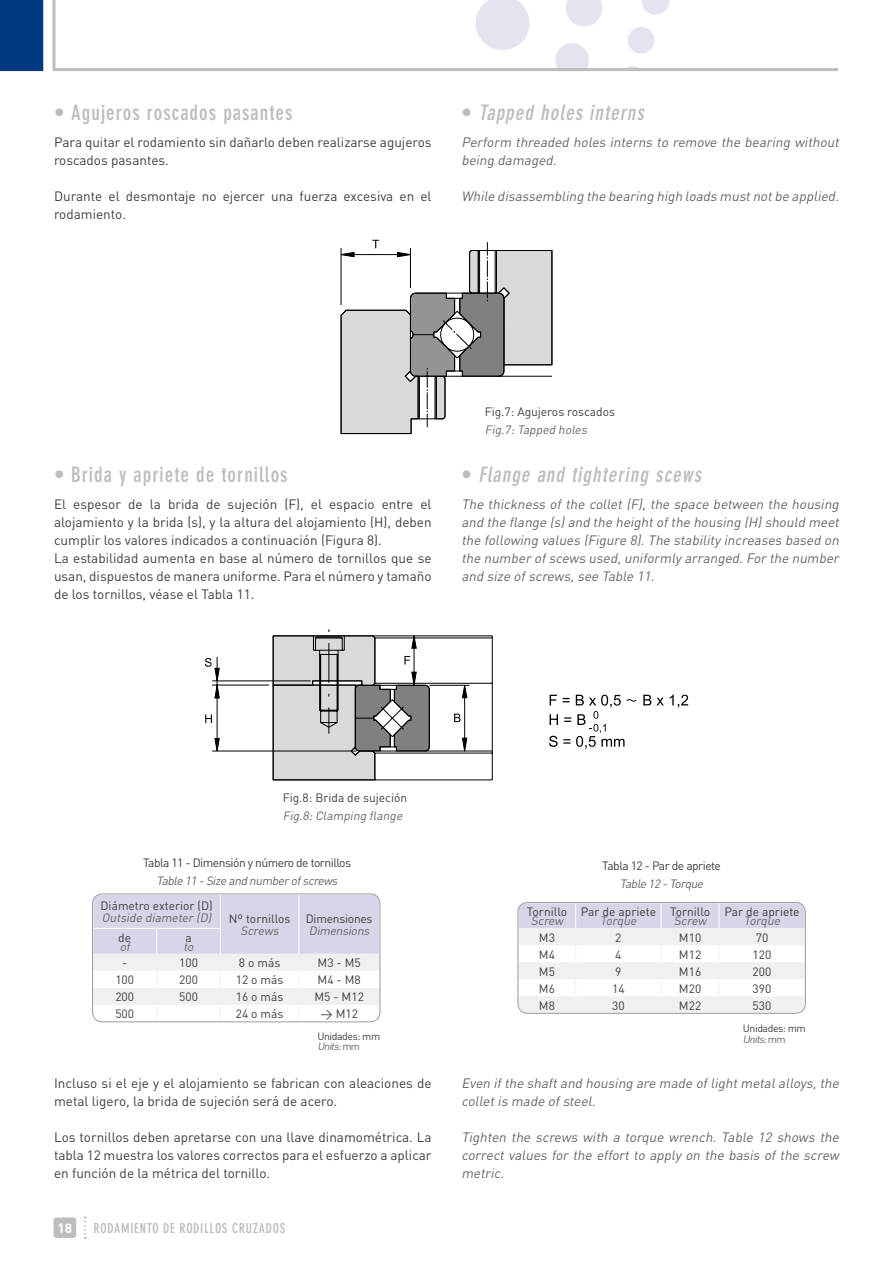
<style>
.page{position:relative;width:893px;height:1263px;background:#fff}
.page>*{position:absolute;margin:0;border:0;box-sizing:border-box;transform-origin:0 0}
.t1{font:700 condensed 21px "DIN Neuzeit Grotesk";letter-spacing:.05em;color:#bbbdbe}
.t2{font:italic 700 condensed 21px "DIN Neuzeit Grotesk";color:#bbbdbe}
.t3{font:13.5px/18px "DIN";color:#3e3d40}
.t4{font:italic 13.5px/18px "DIN";color:#646567}
.t5{font:700 condensed 13.5px "DIN Neuzeit Grotesk";letter-spacing:.05em;color:#bbbdbe}
.t6{font:700 13.5px "DIN";color:#fff}
.t7{font:12px "DIN";color:#3e3d40}
.t8{font:italic 12px "DIN";color:#646567}
.t9{font:12px "DIN";letter-spacing:-.04em;color:#3e3d40}
.t10{font:12px "DIN";letter-spacing:-.02em;color:#3e3d40}
.t11{font:10.5px/10.5px "DIN";letter-spacing:-.04em;color:#3e3d40}
.s1{font-style:normal}
.s2{font-style:normal;color:#3e3d40}
.s3{font-style:italic;color:#646567}
.s4{color:#646567}
</style>
<div class="page">
<svg style="left:54px;top:1217px;width:22px;height:21px"></svg>
<svg style="left:84px;top:1217px;width:2px;height:21px"></svg>
<svg style="left:52px;top:0;width:786px;height:71px"></svg>
<div style="left:0;top:0;width:43px;height:71px;background:#003882"></div>
<svg style="left:340px;top:240px;width:212px;height:194px"></svg>
<svg style="left:643px;top:695px;width:21px;height:10px"></svg>
<svg style="left:670px;top:695px;width:18px;height:12px"></svg>
<svg style="left:549px;top:695px;width:87px;height:54px"></svg>
<svg style="left:205px;top:629px;width:288px;height:151px"></svg>
<svg style="left:93px;top:894px;width:287px;height:128px"></svg>
<div style="left:92px;top:893px;width:288px;height:129px;border:1px solid #9c9e9f;border-radius:10px"></div>
<svg style="left:518px;top:903px;width:288px;height:110px"></svg>
<div style="left:518px;top:902px;width:288px;height:112px;border:1px solid #9c9e9f;border-radius:10px"></div>
<h1 class="t1" style="left:54px;top:100px;width:240px">• Agujeros roscados pasantes</h1>
<p class="t3" style="left:54px;top:133px;width:379px">Para quitar el rodamiento sin dañarlo deben realizarse agujeros roscados pasantes.</p>
<p class="t3" style="left:54px;top:187px;width:379px">Durante el desmontaje no ejercer una fuerza excesiva en el rodamiento.</p>
<h1 class="t2" style="left:461px;top:100px;width:188px"><span class="s1">•</span> Tapped holes interns</h1>
<p class="t4" style="left:461px;top:133px;width:382px">Perform threaded holes interns to remove the bearing without being damaged.</p>
<p class="t4" style="left:461px;top:187px;width:382px">While disassembling the bearing high loads mustnotbe applied.</p>
<h1 class="t1" style="left:54px;top:462px;width:235px">• Brida y apriete de tornillos</h1>
<p class="t3" style="left:54px;top:494px;width:379px">El espesor de la brida de sujeción (F), el espacio entre el alojamiento y la brida (s), y la altura del alojamiento (H), deben cumplir los valores indicados a continuación (Figura 8).<br>La estabilidad aumenta en base al número de tornillos que se usan, dispuestos de manera uniforme. Para el número y tamaño de los tornillos, véase el Tabla 11.</p>
<p class="t7" style="left:485px;top:404px;width:132px">Fig.7: Agujeros roscados</p>
<p class="t8" style="left:485px;top:422px;width:106px">Fig.7:Tapped holes</p>
<h1 class="t2" style="left:461px;top:462px;width:246px"><span class="s1">•</span> Flange and tightering scews</h1>
<p class="t4" style="left:461px;top:494px;width:382px;text-align:justify">The thickness of the collet (F), the space between the housing and the flange (s)and the heightofthe housing (H)should meet the following values (Figure 8).The stability increases based on the number ofscews used,uniformly arranged.For the number and size ofscrews,see Table 11.</p>
<p class="t7" style="left:283px;top:791px;width:126px">Fig.8: Brida de sujeción</p>
<p class="t8" style="left:283px;top:809px;width:124px">Fig.8:Clamping flange</p>
<p class="t9" style="left:143px;top:855px;width:210px">Tabla 11 - Dimensión y número de tornillos</p>
<p class="t8" style="left:157px;top:873px;width:185px">Table 11 -Size and numberofscrews</p>
<p class="t7" style="left:101px;top:898px;width:114px">Diámetro exterior (D)</p>
<p class="t8" style="left:102px;top:910px;width:190px">Outside diameter (D) <span class="s2">N º t o r n i l lo s</span></p>
<p class="t8" style="left:240px;top:923px;width:43px">Screws</p>
<p class="t7" style="left:118px;top:930px;width:14px">de</p>
<p class="t8" style="left:120px;top:939px;width:14px">of</p>
<p class="t7" style="left:185px;top:930px;width:8px">a</p>
<p class="t8" style="left:183px;top:939px;width:14px">to</p>
<p class="t10" style="left:306px;top:911px;width:68px">Dimensiones</p>
<p class="t8" style="left:309px;top:923px;width:65px">Dimensions</p>
<p class="t7" style="left:122px;top:955px;width:7px">-</p>
<p class="t7" style="left:179px;top:955px;width:20px">100</p>
<p class="t7" style="left:239px;top:955px;width:43px">8 o más</p>
<p class="t7" style="left:318px;top:955px;width:45px">M3 - M5</p>
<p class="t7" style="left:115px;top:972px;width:20px">100</p>
<p class="t7" style="left:179px;top:972px;width:20px">200</p>
<p class="t7" style="left:236px;top:972px;width:49px">12 o más</p>
<p class="t7" style="left:318px;top:972px;width:45px">M4 - M8</p>
<p class="t7" style="left:115px;top:989px;width:20px">200</p>
<p class="t7" style="left:179px;top:989px;width:20px">500</p>
<p class="t7" style="left:236px;top:989px;width:49px">16 o más</p>
<p class="t7" style="left:314px;top:989px;width:51px">M5 - M12</p>
<p class="t7" style="left:115px;top:1006px;width:20px">500</p>
<p class="t7" style="left:236px;top:1006px;width:49px">24 o más</p>
<p class="t7" style="left:320px;top:1006px;width:39px">&gt; M12</p>
<p class="t7" style="left:527px;top:904px;width:42px">Tornillo</p>
<p class="t8" style="left:531px;top:913px;width:37px">Screw</p>
<p class="t9" style="left:602px;top:858px;width:120px">Tabla 12 - Par de apriete</p>
<p class="t8" style="left:620px;top:876px;width:87px">Table 12 -Torque</p>
<p class="t7" style="left:581px;top:904px;width:77px">Par de apriete</p>
<p class="t8" style="left:600px;top:913px;width:40px">Torque</p>
<p class="t7" style="left:670px;top:904px;width:42px">Tornillo</p>
<p class="t8" style="left:674px;top:913px;width:37px">Screw</p>
<p class="t7" style="left:724px;top:904px;width:77px">Par de apriete</p>
<p class="t8" style="left:744px;top:913px;width:40px">Torque</p>
<p class="t7" style="left:539px;top:930px;width:18px">M3</p>
<p class="t7" style="left:615px;top:930px;width:8px">2</p>
<p class="t7" style="left:679px;top:930px;width:24px">M10</p>
<p class="t7" style="left:756px;top:930px;width:14px">70</p>
<p class="t7" style="left:539px;top:947px;width:18px">M4</p>
<p class="t7" style="left:615px;top:947px;width:8px">4</p>
<p class="t7" style="left:679px;top:947px;width:24px">M12</p>
<p class="t7" style="left:753px;top:947px;width:20px">120</p>
<p class="t7" style="left:539px;top:964px;width:18px">M5</p>
<p class="t7" style="left:615px;top:964px;width:8px">9</p>
<p class="t7" style="left:679px;top:964px;width:24px">M16</p>
<p class="t7" style="left:753px;top:964px;width:20px">200</p>
<p class="t7" style="left:539px;top:981px;width:18px">M6</p>
<p class="t7" style="left:612px;top:981px;width:14px">14</p>
<p class="t7" style="left:679px;top:981px;width:24px">M20</p>
<p class="t7" style="left:753px;top:981px;width:20px">390</p>
<p class="t7" style="left:539px;top:998px;width:18px">M8</p>
<p class="t7" style="left:612px;top:998px;width:14px">30</p>
<p class="t7" style="left:679px;top:998px;width:24px">M22</p>
<p class="t7" style="left:753px;top:998px;width:20px">530</p>
<p class="t11" style="left:317px;top:1031px;width:64px">Unidades: mm<br><span class="s3">Units:</span><span class="s4">m m</span></p>
<p class="t11" style="left:743px;top:1023px;width:64px">Unidades: mm<br><span class="s3">Units:</span><span class="s4">m m</span></p>
<p class="t3" style="left:54px;top:1074px;width:379px">Incluso si el eje y el alojamiento se fabrican con aleaciones de metal ligero, la brida de sujeción será de acero.</p>
<p class="t3" style="left:54px;top:1128px;width:379px;text-align:justify">Los tornillos deben apretarse con una llave dinamométrica. La tabla 12 muestra los valores correctos para el esfuerzo a aplicar en función de la métrica del tornillo.</p>
<p class="t6" style="left:58px;top:1219px;width:16px">18</p>
<p class="t5" style="left:94px;top:1220px;width:193px">RODAMIENTO DE RODILLOS CRUZADOS</p>
<p class="t4" style="left:461px;top:1074px;width:382px">Even ifthe shaftand housing are made oflightmetalalloys,the colletis made ofsteel.</p>
<p class="t4" style="left:461px;top:1128px;width:382px;text-align:justify">Tighten the screws with a torque wrench. Table 12 shows the correct values for the effort to apply on the basis of the screw metric.</p>
</div>
